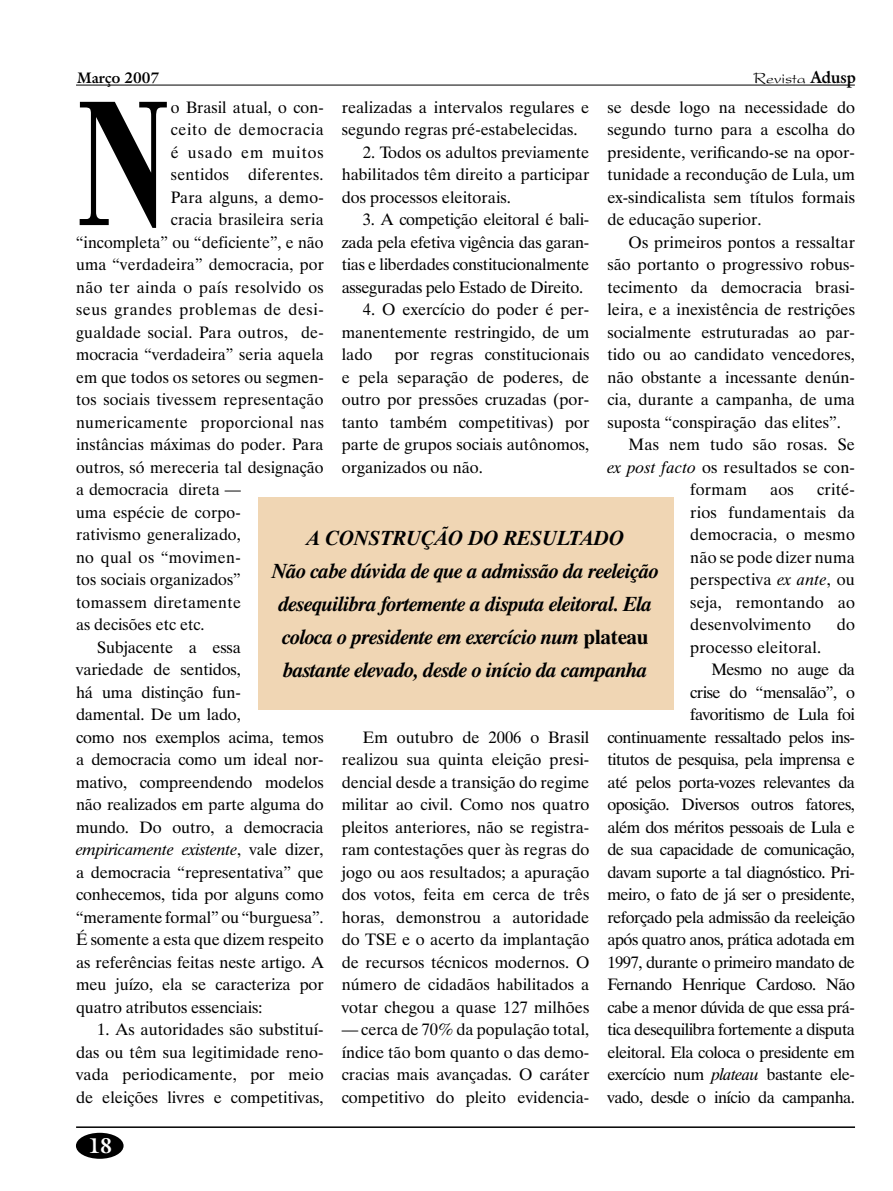
<style>
.page{position:relative;width:893px;height:1191px;background:#fff}
.page>*{position:absolute;margin:0;border:0;box-sizing:border-box;transform-origin:0 0}
.t1{font:700 189.6px "Bodoni BT";color:#000;scale:.7 1}
.t2{font:italic 700 21px/33px "Dutch 801 BT";letter-spacing:-.02em;color:#000;text-align:center}
.t3{font:700 21px "Galliard IT Cby BT";color:#fff}
.t4{font:16.5px/22.5px "Dutch 801 BT";color:#000;text-align:justify}
.t5{font:16.5px "Dutch 801 BT";letter-spacing:-.03em;color:#000}
.t6{font:16.5px "Dutch 801 BT";letter-spacing:.02em;color:#000}
.t7{font:16.5px "Dutch 801 BT";letter-spacing:.025em;color:#000}
.t8{font:italic 16.5px "Dutch 801 BT";letter-spacing:-.01em;color:#000}
.t9{font:16.5px "Dutch 801 BT";letter-spacing:.04em;color:#000}
.t10{font:16.5px "Dutch 801 BT";letter-spacing:.035em;color:#000}
.t11{font:16.5px "Dutch 801 BT";letter-spacing:.055em;color:#000}
.t12{font:16.5px "President";color:#000}
.t13{font:700 15px "Galliard IT Cby BT";color:#000}
.s1{font-family:"Galliard IT Cby BT";font-weight:700}
.s2{font-style:italic}
.s3{font-style:normal}
</style>
<div class="page">
<hr style="left:76px;top:1126px;width:779px;height:2px;background:#000">
<div style="left:76px;top:1132px;width:48px;height:26px;background:#000;border-radius:50%"></div>
<hr style="left:76px;top:85px;width:779px;height:1px;background:#000">
<div style="left:258px;top:497px;width:415px;height:212px;background:#f0d6b4"></div>
<p class="t13" style="left:77px;top:68px;width:84px">Março 2007</p>
<p class="t12" style="left:754px;top:69px;width:104px">Revista <span class="s1">Adusp</span></p>
<h1 class="t1" style="left:76px;top:45px;width:137px">N</h1>
<p class="t4" style="left:171px;top:95px;width:154px">o Brasil atual, o con-</p>
<p class="t4" style="left:342px;top:95px;width:249px">realizadas a intervalos regulares e segundo regras pré-estabelecidas.</p>
<p class="t4" style="left:342px;top:140px;width:249px;text-indent:21px">2. Todos os adultos previamente habilitados têm direito a participar dos processos eleitorais.</p>
<p class="t4" style="left:342px;top:208px;width:249px;text-indent:21px">3. A competição eleitoral é bali&shy;zada pela efetiva vigência das garan&shy;tias e liberdades constitucionalmente asseguradas pelo Estado de Direito.</p>
<p class="t4" style="left:342px;top:298px;width:249px;text-indent:21px">4. O exercício do poder é per&shy;manentemente restringido, de um lado</p>
<p class="t4" style="left:607px;top:95px;width:249px">se desde logo na necessidade do segundo turno para a escolha do presidente, verificando-se na opor&shy;tunidade a recondução de Lula, um ex-sindicalista sem títulos formais de educação superior.</p>
<p class="t4" style="left:629px;top:230px;width:228px">Os primeiros pontos a ressaltar</p>
<p class="t4" style="left:607px;top:253px;width:249px">são portanto o progressivo robus-</p>
<p class="t4" style="left:607px;top:275px;width:249px">tecimento da democracia brasi-</p>
<p class="t4" style="left:607px;top:298px;width:249px">leira, e a inexistência de restrições</p>
<p class="t4" style="left:607px;top:320px;width:249px">socialmente estruturadas ao par-</p>
<p class="t4" style="left:607px;top:343px;width:249px">tido ou ao candidato vencedores,</p>
<p class="t4" style="left:607px;top:365px;width:249px">não obstante a incessante denún-</p>
<p class="t4" style="left:607px;top:388px;width:249px">cia, durante a campanha, de uma</p>
<p class="t4" style="left:607px;top:410px;width:235px">suposta “conspiração das elites”.</p>
<p class="t4" style="left:629px;top:433px;width:228px">Mas nem tudo são rosas. Se</p>
<p class="t4" style="left:607px;top:455px;width:249px"><span class="s2">ex post facto</span> os resultados se con-</p>
<p class="t4" style="left:690px;top:478px;width:58px">formam</p>
<p class="t4" style="left:770px;top:478px;width:25px">aos</p>
<p class="t10" style="left:171px;top:119px;width:154px">ceito de democracia</p>
<p class="t11" style="left:171px;top:142px;width:154px">é usado em muitos</p>
<p class="t4" style="left:171px;top:163px;width:154px">sentidos diferentes.</p>
<p class="t4" style="left:171px;top:185px;width:154px">Para alguns, a demo-</p>
<p class="t4" style="left:171px;top:208px;width:154px">cracia brasileira seria</p>
<p class="t4" style="left:76px;top:230px;width:249px">“incompleta” ou “deficiente”, e não</p>
<p class="t4" style="left:76px;top:253px;width:249px">uma “verdadeira” democracia, por</p>
<p class="t7" style="left:76px;top:277px;width:249px">não ter ainda o país resolvido os</p>
<p class="t9" style="left:76px;top:299px;width:249px">seus grandes problemas de desi-</p>
<p class="t6" style="left:76px;top:322px;width:249px">gualdade social. Para outros, de-</p>
<p class="t4" style="left:76px;top:343px;width:249px">mocracia “verdadeira” seria aquela</p>
<p class="t4" style="left:76px;top:365px;width:249px">em que todos os setores ou segmen-</p>
<p class="t4" style="left:76px;top:388px;width:249px">tos sociais tivessem representação</p>
<p class="t6" style="left:76px;top:412px;width:249px">numericamente proporcional nas</p>
<p class="t4" style="left:76px;top:433px;width:249px">instâncias máximas do poder. Para</p>
<p class="t4" style="left:76px;top:455px;width:249px">outros, só mereceria tal designação</p>
<p class="t4" style="left:76px;top:478px;width:166px">a democracia direta —</p>
<p class="t4" style="left:76px;top:500px;width:166px">uma espécie de corpo-</p>
<p class="t4" style="left:76px;top:523px;width:166px">rativismo generalizado,</p>
<p class="t7" style="left:76px;top:547px;width:166px">no qual os “movimen-</p>
<p class="t4" style="left:76px;top:568px;width:166px">tos sociais organizados”</p>
<p class="t6" style="left:76px;top:592px;width:166px">tomassem diretamente</p>
<p class="t4" style="left:76px;top:613px;width:130px">as decisões etc etc.</p>
<p class="t4" style="left:97px;top:635px;width:145px">Subjacente a essa</p>
<p class="t4" style="left:76px;top:658px;width:166px">variedade de sentidos,</p>
<p class="t4" style="left:76px;top:680px;width:166px">há uma distinção fun-</p>
<p class="t4" style="left:76px;top:703px;width:166px">damental. De um lado,</p>
<p class="t4" style="left:76px;top:725px;width:249px">como nos exemplos acima, temos</p>
<p class="t4" style="left:76px;top:748px;width:249px">a democracia como um ideal nor-</p>
<p class="t4" style="left:76px;top:770px;width:249px">mativo, compreendendo modelos</p>
<p class="t4" style="left:76px;top:793px;width:249px">não realizados em parte alguma do</p>
<p class="t4" style="left:76px;top:815px;width:249px">mundo. Do outro, a democracia</p>
<p class="t8" style="left:76px;top:839px;width:249px">empiricamente existente<span class="s3">, vale dizer,</span></p>
<p class="t4" style="left:76px;top:860px;width:249px">a democracia “representativa” que</p>
<p class="t4" style="left:76px;top:883px;width:249px">conhecemos, tida por alguns como</p>
<p class="t4" style="left:76px;top:905px;width:249px">“meramente formal” ou “burguesa”.</p>
<p class="t4" style="left:76px;top:928px;width:249px">É somente a esta que dizem respeito</p>
<p class="t4" style="left:76px;top:950px;width:249px">as referências feitas neste artigo. A</p>
<p class="t4" style="left:76px;top:973px;width:249px">meu juízo, ela se caracteriza por</p>
<p class="t4" style="left:76px;top:995px;width:188px">quatro atributos essenciais:</p>
<p class="t4" style="left:76px;top:1018px;width:249px;text-indent:21px">1. As autoridades são substituí&shy;das ou têm sua legitimidade reno&shy;vada periodicamente, por meio de eleições livres e competitivas,</p>
<p class="t4" style="left:342px;top:343px;width:249px;text-indent:53px">por regras constitucionais e pela separação de poderes, de outro por pressões cruzadas (por&shy;tanto também competitivas) por parte de grupos sociais autônomos, organizados ou não.</p>
<p class="t4" style="left:690px;top:478px;width:166px;text-indent:127px">crité&shy;rios fundamentais da democracia, o mesmo não se pode dizer numa perspectiva <span class="s2">ex ante</span>, ou seja, remontando ao desenvolvimento</p>
<p class="t2" style="left:272px;top:521px;width:388px">A CONSTRUÇÃO DO RESULTADO<br>Não cabe dúvida de que a admissão da reeleição desequilibra fortemente a disputa eleitoral. Ela coloca o presidente em exercício num <span class="s3">plateau </span>bastante elevado, desde o início da campanha</p>
<p class="t4" style="left:837px;top:613px;width:20px">do</p>
<p class="t4" style="left:690px;top:635px;width:133px">processo eleitoral.</p>
<p class="t5" style="left:711px;top:659px;width:145px">Mesmo no auge da</p>
<p class="t5" style="left:690px;top:682px;width:166px">crise do “mensalão”, o</p>
<p class="t5" style="left:690px;top:704px;width:166px">favoritismo de Lula foi</p>
<p class="t5" style="left:607px;top:727px;width:249px">continuamente ressaltado pelos ins-</p>
<p class="t5" style="left:607px;top:749px;width:249px">titutos de pesquisa, pela imprensa e</p>
<p class="t5" style="left:607px;top:772px;width:249px">até pelos porta-vozes relevantes da</p>
<p class="t5" style="left:607px;top:794px;width:249px">oposição. Diversos outros fatores,</p>
<p class="t5" style="left:607px;top:817px;width:249px">além dos méritos pessoais de Lula e</p>
<p class="t5" style="left:607px;top:839px;width:249px">de sua capacidade de comunicação,</p>
<p class="t5" style="left:607px;top:862px;width:249px">davam suporte a tal diagnóstico. Pri-</p>
<p class="t5" style="left:607px;top:884px;width:249px">meiro, o fato de já ser o presidente,</p>
<p class="t5" style="left:607px;top:907px;width:249px">reforçado pela admissão da reeleição</p>
<p class="t5" style="left:607px;top:929px;width:249px">após quatro anos, prática adotada em</p>
<p class="t5" style="left:607px;top:952px;width:249px">1997, durante o primeiro mandato de</p>
<p class="t5" style="left:607px;top:974px;width:249px">Fernando Henrique Cardoso. Não</p>
<p class="t5" style="left:607px;top:997px;width:249px">cabe a menor dúvida de que essa prá-</p>
<p class="t5" style="left:607px;top:1019px;width:249px">tica desequilibra fortemente a disputa</p>
<p class="t5" style="left:607px;top:1042px;width:249px">eleitoral. Ela coloca o presidente em</p>
<p class="t5" style="left:607px;top:1064px;width:249px">exercício num <span class="s2">plateau</span> bastante ele-</p>
<p class="t5" style="left:607px;top:1087px;width:249px">vado, desde o início da campanha.</p>
<p class="t4" style="left:342px;top:725px;width:249px;text-indent:21px">Em outubro de 2006 o Brasil realizou sua quinta eleição presi&shy;dencial desde a transição do regime militar ao civil. Como nos quatro pleitos anteriores, não se registra&shy;ram contestações quer às regras do jogo ou aos resultados; a apuração dos votos, feita em cerca de três horas, demonstrou a autoridade do TSE e o acerto da implantação de recursos técnicos modernos. O número de cidadãos habilitados a votar chegou a quase 127 milhões</p>
<p class="t4" style="left:342px;top:1018px;width:249px">— cerca de 70% da população total, índice tão bom quanto o das demo&shy;cracias mais avançadas. O caráter competitivo do pleito evidencia-</p>
<p class="t3" style="left:88px;top:1131px;width:24px">18</p>
</div>
